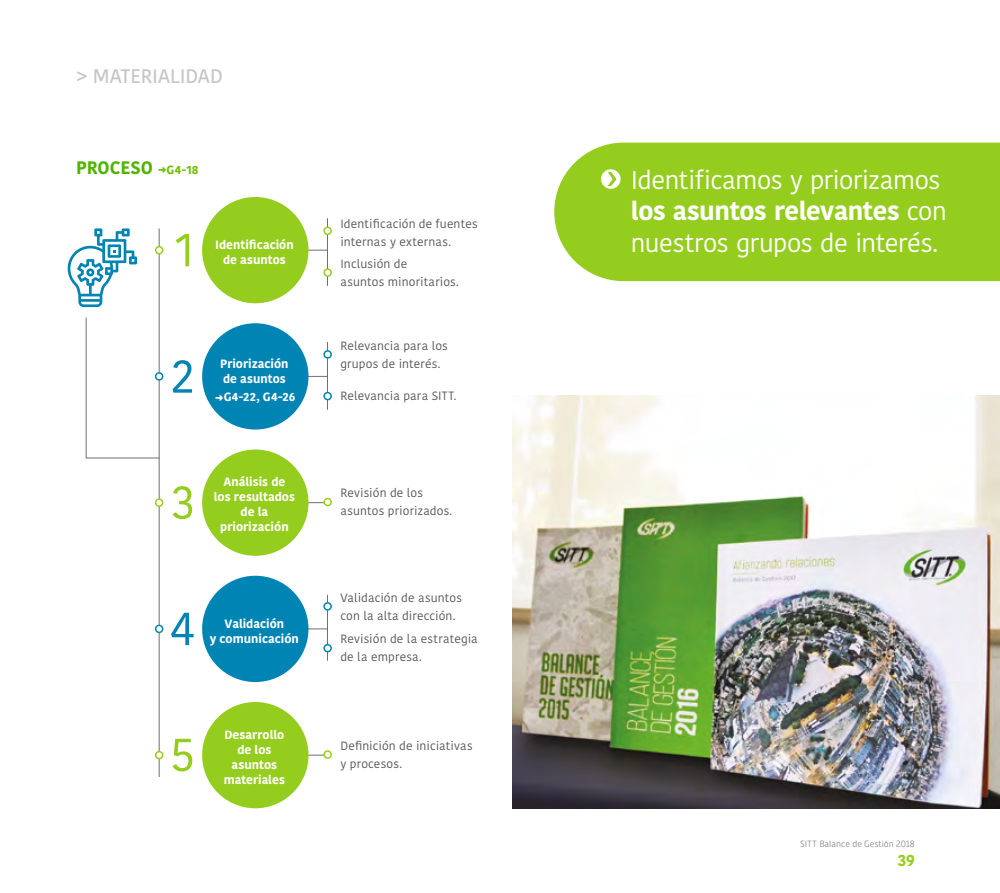
<style>
.page{position:relative;width:1000px;height:893px;background:#fff}
.page>*{position:absolute;margin:0;border:0;box-sizing:border-box;transform-origin:0 0}
.t1{font:25.5px/31.5px "Kohinoor Telugu";letter-spacing:-.015em;color:#fff}
.t2{font:500 19.5px "Kohinoor Bangla";color:#c6c6c6}
.t3{font:700 18px "Kohinoor Bangla";color:#51b400}
.t4{font:700 16.5px "Kohinoor Telugu";color:#95cd1f}
.t5{font:12px/18px "Kohinoor Bangla";letter-spacing:.01em;color:#575756}
.t6{font:700 12px/15px "Kohinoor Bangla";letter-spacing:.005em;color:#fff;text-align:center}
.t7{font:300 9px "Alwyn New Rounded";color:#878787}
.s1{color:#6ebe00}
.s2{font-size:12px;color:#6ebe00}
.s3{font-weight:700}
</style>
<div class="page">
<hr style="left:327px;top:218px;width:1px;height:68px;background:#706f6f">
<hr style="left:260px;top:250px;width:67px;height:1px;background:#706f6f">
<hr style="left:260px;top:376px;width:67px;height:1px;background:#706f6f">
<hr style="left:260px;top:502px;width:67px;height:1px;background:#706f6f">
<hr style="left:260px;top:629px;width:67px;height:1px;background:#706f6f">
<hr style="left:260px;top:755px;width:67px;height:1px;background:#706f6f">
<hr style="left:327px;top:342px;width:1px;height:68px;background:#706f6f">
<hr style="left:327px;top:595px;width:1px;height:66px;background:#706f6f">
<img style="left:512px;top:395px;width:487px;height:413px">
<div style="left:202px;top:197px;width:106px;height:106px;background:#95cd1f;border-radius:50%"></div>
<div style="left:202px;top:323px;width:106px;height:107px;background:#0084b4;border-radius:50%"></div>
<div style="left:202px;top:449px;width:106px;height:107px;background:#95cd1f;border-radius:50%"></div>
<div style="left:202px;top:576px;width:106px;height:106px;background:#0084b4;border-radius:50%"></div>
<div style="left:202px;top:702px;width:106px;height:106px;background:#95cd1f;border-radius:50%"></div>
<hr style="left:159px;top:228px;width:1px;height:549px;background:#706f6f">
<div style="left:156px;top:247px;width:7px;height:7px;background:#fff;border-radius:50%"></div>
<div style="left:155px;top:246px;width:8px;height:8px;border:2px solid #95cd1f;border-radius:50%"></div>
<div style="left:155px;top:372px;width:8px;height:9px;border:2px solid #0084b4;border-radius:50%"></div>
<div style="left:156px;top:499px;width:7px;height:7px;background:#fff;border-radius:50%"></div>
<div style="left:155px;top:498px;width:8px;height:9px;border:2px solid #95cd1f;border-radius:50%"></div>
<div style="left:156px;top:625px;width:7px;height:7px;background:#fff;border-radius:50%"></div>
<div style="left:155px;top:625px;width:8px;height:8px;border:2px solid #0084b4;border-radius:50%"></div>
<div style="left:156px;top:752px;width:7px;height:7px;background:#fff;border-radius:50%"></div>
<div style="left:155px;top:751px;width:8px;height:8px;border:2px solid #95cd1f;border-radius:50%"></div>
<svg style="left:175px;top:234px;width:14px;height:32px"></svg>
<svg style="left:173px;top:360px;width:19px;height:33px"></svg>
<svg style="left:172px;top:486px;width:20px;height:33px"></svg>
<svg style="left:171px;top:613px;width:22px;height:32px"></svg>
<svg style="left:172px;top:739px;width:20px;height:32px"></svg>
<div style="left:324px;top:227px;width:7px;height:7px;background:#fff;border-radius:50%"></div>
<div style="left:323px;top:227px;width:9px;height:8px;border:2px solid #95cd1f;border-radius:50%"></div>
<div style="left:324px;top:269px;width:7px;height:7px;background:#fff;border-radius:50%"></div>
<div style="left:323px;top:268px;width:9px;height:9px;border:2px solid #95cd1f;border-radius:50%"></div>
<div style="left:324px;top:351px;width:7px;height:7px;background:#fff;border-radius:50%"></div>
<div style="left:323px;top:350px;width:9px;height:9px;border:2px solid #0084b4;border-radius:50%"></div>
<div style="left:324px;top:393px;width:7px;height:7px;background:#fff;border-radius:50%"></div>
<div style="left:323px;top:392px;width:9px;height:8px;border:2px solid #0084b4;border-radius:50%"></div>
<div style="left:324px;top:499px;width:7px;height:7px;background:#fff;border-radius:50%"></div>
<div style="left:323px;top:498px;width:9px;height:8px;border:2px solid #95cd1f;border-radius:50%"></div>
<div style="left:324px;top:603px;width:7px;height:7px;background:#fff;border-radius:50%"></div>
<div style="left:323px;top:602px;width:9px;height:9px;border:2px solid #0084b4;border-radius:50%"></div>
<div style="left:324px;top:645px;width:7px;height:7px;background:#fff;border-radius:50%"></div>
<div style="left:323px;top:644px;width:9px;height:8px;border:2px solid #0084b4;border-radius:50%"></div>
<div style="left:324px;top:751px;width:7px;height:7px;background:#fff;border-radius:50%"></div>
<div style="left:323px;top:750px;width:9px;height:9px;border:2px solid #95cd1f;border-radius:50%"></div>
<svg style="left:68px;top:228px;width:69px;height:79px"></svg>
<svg style="left:86px;top:317px;width:74px;height:141px"></svg>
<div style="left:554px;top:143px;width:445px;height:138px;background:#95cd1f"></div>
<div style="left:601px;top:169px;width:19px;height:20px;background:#fff;border-radius:50%"></div>
<svg style="left:607px;top:172px;width:9px;height:14px"></svg>
<h2 class="t2" style="left:77px;top:61px;width:45px">&gt; MATERIALIDAD</h2>
<h3 class="t3" style="left:76px;top:151px;width:124px">PROCESO <span class="s1">➜</span><span class="s2">G4-18</span></h3>
<p class="t6" style="left:215px;top:237px;width:80px">Identificación de asuntos</p>
<p class="t6" style="left:220px;top:355px;width:70px;text-align:left">Priorización de asuntos</p>
<p class="t6" style="left:215px;top:389px;width:82px">➜G4-22, G4-26</p>
<p class="t6" style="left:214px;top:474px;width:83px">Análisis de los resultados de la priorización</p>
<p class="t6" style="left:210px;top:615px;width:91px">Validación<br>y comunicación</p>
<p class="t6" style="left:224px;top:727px;width:63px">Desarrollo de los asuntos materiales</p>
<p class="t5" style="left:340px;top:214px;width:139px">Identificación de fuentes internas y externas.</p>
<p class="t5" style="left:340px;top:254px;width:120px">Inclusión de<br>asuntos minoritarios.</p>
<p class="t5" style="left:340px;top:336px;width:109px">Relevancia para los grupos de interés.</p>
<p class="t5" style="left:340px;top:387px;width:117px">Relevancia para SITT.</p>
<p class="t5" style="left:340px;top:484px;width:113px">Revisión de los asuntos priorizados.</p>
<p class="t5" style="left:340px;top:588px;width:123px">Validación de asuntos con la alta dirección.</p>
<p class="t5" style="left:340px;top:630px;width:139px">Revisión de la estrategia de la empresa.</p>
<p class="t5" style="left:340px;top:736px;width:134px">Definición de iniciativas y procesos.</p>
<h1 class="t1" style="left:630px;top:164px;width:317px">Identificamos y priorizamos <span class="s3">los asuntos relevantes</span> con nuestros grupos de interés.</h1>
<p class="t7" style="left:799px;top:838px;width:116px">SITT Balance de Gestión 2018</p>
<h3 class="t4" style="left:897px;top:851px;width:19px">39</h3>
</div>
